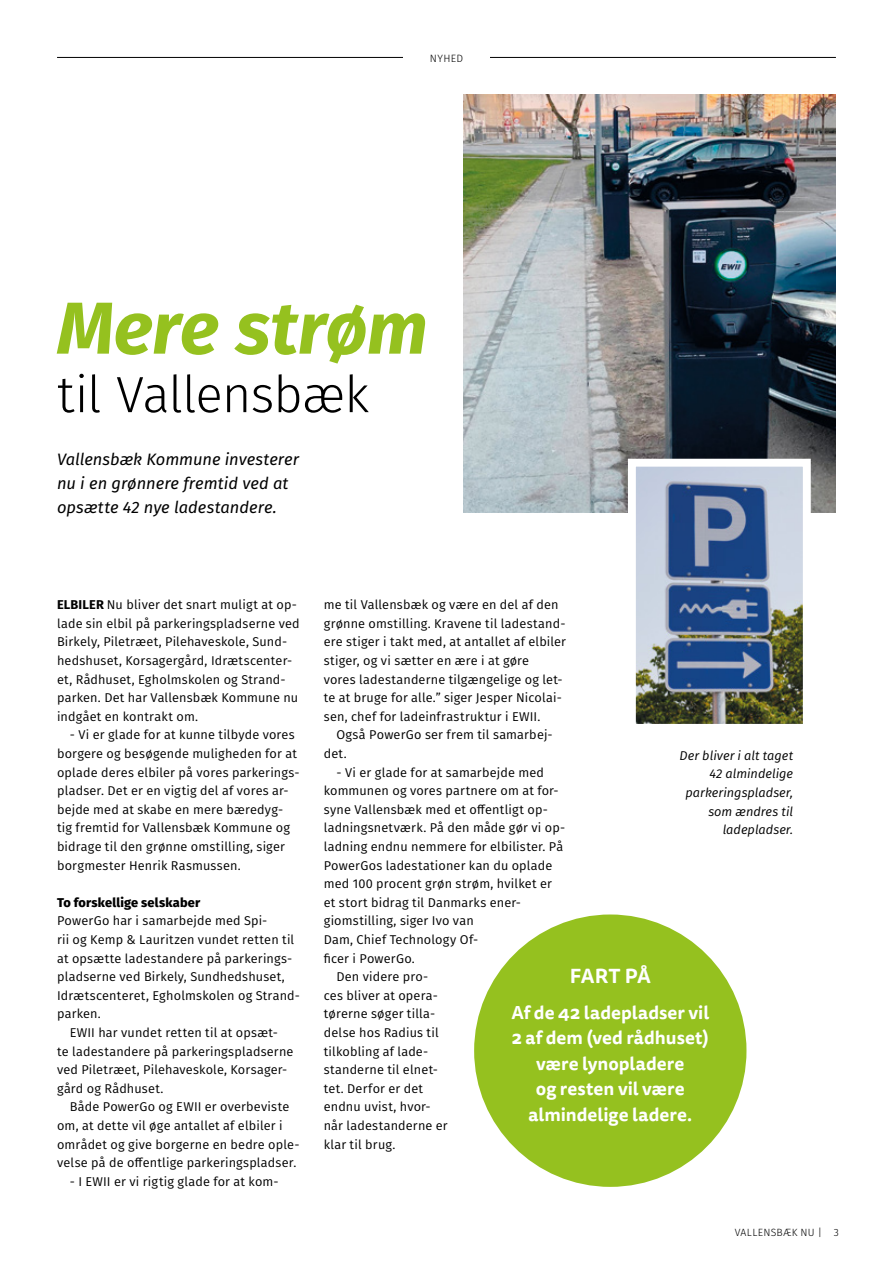
<style>
.page{position:relative;width:893px;height:1263px;background:#fff}
.page>*{position:absolute;margin:0;border:0;box-sizing:border-box;transform-origin:0 0}
.t1{font:italic 700 73.5px "Fira Sans";letter-spacing:-.01em;color:#95c11f}
.t2{font:300 51px "Fira Sans";letter-spacing:-.015em;color:#000}
.t3{font:700 19.95px "Tisa Sans Pro";letter-spacing:-.005em;color:#fff}
.t4{font:700 18.15px/25.3px "Tisa Sans Pro";color:#fff;text-align:center}
.t5{font:italic 16.5px/24px "Fira Sans";color:#000}
.t6{font:12.75px/18.6px "Fira Sans";letter-spacing:.01em;color:#000}
.t7{font:italic 12.75px/18.6px "Fira Sans";color:#000;text-align:right}
.t8{font:800 12.75px "Fira Sans";letter-spacing:.015em;color:#000}
.t9{font:300 10.65px "Fira Sans";letter-spacing:.03em;color:#000}
.t10{font:300 10.5px "Fira Sans";letter-spacing:.025em;color:#000}
.s1{font-weight:700}
</style>
<div class="page">
<hr style="left:57px;top:57px;width:779px;height:1px;background:#000">
<div style="left:403px;top:40px;width:87px;height:35px;background:#fff"></div>
<img style="left:463px;top:94px;width:373px;height:418px">
<img style="left:637px;top:468px;width:165px;height:255px">
<div style="left:628px;top:459px;width:183px;height:273px;border:8px solid #fff"></div>
<div style="left:474px;top:914px;width:272px;height:273px;background:#95c11f;border-radius:50%"></div>
<p class="t9" style="left:430px;top:51px;width:35px">NYHED</p>
<h1 class="t1" style="left:57px;top:266px;width:372px">Mere strøm</h1>
<h2 class="t2" style="left:57px;top:358px;width:314px">til Vallensbæk</h2>
<p class="t5" style="left:57px;top:446px;width:243px">Vallensbæk Kommune investerer nu i en grønnere fremtid ved at opsætte 42 nye ladestandere.</p>
<p class="t6" style="left:57px;top:595px;width:244px"><span class="s1">ELBILER</span> Nu bliver det snart muligt at op&shy;lade sin elbil på parkeringspladserne ved Birkely, Piletræet, Pilehaveskole, Sund&shy;hedshuset, Korsagergård, Idrætscenter&shy;et, Rådhuset, Egholmskolen og Strand&shy;parken. Det har Vallensbæk Kommune nu indgået en kontrakt om.</p>
<p class="t6" style="left:57px;top:725px;width:244px;text-indent:13px">- Vi er glade for at kunne tilbyde vores borgere og besøgende muligheden for at oplade deres elbiler på vores parkerings&shy;pladser. Det er en vigtig del af vores ar&shy;bejde med at skabe en mere bæredyg&shy;tig fremtid for Vallensbæk Kommune og bidrage til den grønne omstilling, siger borgmester Henrik Rasmussen.</p>
<p class="t8" style="left:57px;top:891px;width:145px">To forskellige selskaber</p>
<p class="t6" style="left:57px;top:911px;width:212px">PowerGo har i samarbejde med Spi-</p>
<p class="t6" style="left:57px;top:930px;width:239px">rii og Kemp &amp; Lauritzen vundet retten til</p>
<p class="t6" style="left:57px;top:948px;width:237px">at opsætte ladestandere på parkerings-</p>
<p class="t6" style="left:57px;top:967px;width:229px">pladserne ved Birkely, Sundhedshuset,</p>
<p class="t6" style="left:57px;top:986px;width:244px">Idrætscenteret, Egholmskolen og Strand-</p>
<p class="t6" style="left:57px;top:1004px;width:45px">parken.</p>
<p class="t6" style="left:70px;top:1023px;width:209px">EWII har vundet retten til at opsæt-</p>
<p class="t6" style="left:57px;top:1041px;width:238px">te ladestandere på parkeringspladserne</p>
<p class="t6" style="left:57px;top:1060px;width:232px">ved Piletræet, Pilehaveskole, Korsager-</p>
<p class="t6" style="left:57px;top:1079px;width:108px">gård og Rådhuset.</p>
<p class="t6" style="left:70px;top:1097px;width:221px">Både PowerGo og EWII er overbeviste</p>
<p class="t6" style="left:57px;top:1116px;width:227px">om, at dette vil øge antallet af elbiler i</p>
<p class="t6" style="left:57px;top:1134px;width:244px">området og give borgerne en bedre ople-</p>
<p class="t6" style="left:57px;top:1153px;width:241px">velse på de offentlige parkeringspladser.</p>
<p class="t6" style="left:70px;top:1172px;width:210px">- I EWII er vi rigtig glade for at kom-</p>
<p class="t6" style="left:324px;top:595px;width:244px">me til Vallensbæk og være en del af den grønne omstilling. Kravene til ladestand&shy;ere stiger i takt med, at antallet af elbiler stiger, og vi sætter en ære i at gøre<br>vores ladestanderne tilgængelige og let&shy;te at bruge for alle.” siger Jesper Nicolai&shy;sen, chef for ladeinfrastruktur i EWII.</p>
<p class="t6" style="left:324px;top:725px;width:230px;text-indent:13px">Også PowerGo ser frem til samarbej&shy;det.</p>
<p class="t6" style="left:336px;top:762px;width:209px">- Vi er glade for at samarbejde med</p>
<p class="t6" style="left:324px;top:781px;width:236px">kommunen og vores partnere om at for-</p>
<p class="t6" style="left:324px;top:800px;width:226px">syne Vallensbæk med et offentligt op-</p>
<p class="t6" style="left:324px;top:818px;width:243px">ladningsnetværk. På den måde gør vi op-</p>
<p class="t6" style="left:324px;top:837px;width:241px">ladning endnu nemmere for elbilister. På</p>
<p class="t6" style="left:324px;top:855px;width:230px">PowerGos ladestationer kan du oplade</p>
<p class="t6" style="left:324px;top:874px;width:230px">med 100 procent grøn strøm, hvilket er</p>
<p class="t6" style="left:324px;top:893px;width:199px">et stort bidrag til Danmarks ener-</p>
<p class="t6" style="left:324px;top:911px;width:151px">giomstilling, siger Ivo van</p>
<p class="t6" style="left:324px;top:930px;width:156px">Dam, Chief Technology Of-</p>
<p class="t6" style="left:324px;top:948px;width:93px">ficer i PowerGo.</p>
<p class="t6" style="left:336px;top:967px;width:93px">Den videre pro-</p>
<p class="t6" style="left:324px;top:986px;width:116px">ces bliver at opera-</p>
<p class="t6" style="left:324px;top:1004px;width:113px">tørerne søger tilla-</p>
<p class="t6" style="left:324px;top:1023px;width:116px">delse hos Radius til</p>
<p class="t6" style="left:324px;top:1041px;width:106px">tilkobling af lade-</p>
<p class="t6" style="left:324px;top:1060px;width:116px">standerne til elnet-</p>
<p class="t6" style="left:324px;top:1079px;width:101px">tet. Derfor er det</p>
<p class="t6" style="left:324px;top:1097px;width:108px">endnu uvist, hvor-</p>
<p class="t6" style="left:324px;top:1116px;width:126px">når ladestanderne er</p>
<p class="t6" style="left:324px;top:1134px;width:73px">klar til brug.</p>
<p class="t7" style="left:679px;top:746px;width:115px">Der bliver i alt taget<br>42 almindelige parkeringspladser, som ændres til ladepladser.</p>
<h3 class="t3" style="left:570px;top:961px;width:83px">FART PÅ</h3>
<h3 class="t4" style="left:511px;top:1000px;width:199px">Af de 42 ladepladser vil<br>2 af dem (ved rådhuset) være lynopladere<br>og resten vil være almindelige ladere.</h3>
<p class="t10" style="left:735px;top:1225px;width:106px">VALLENSBÆK NU | 3</p>
</div>
